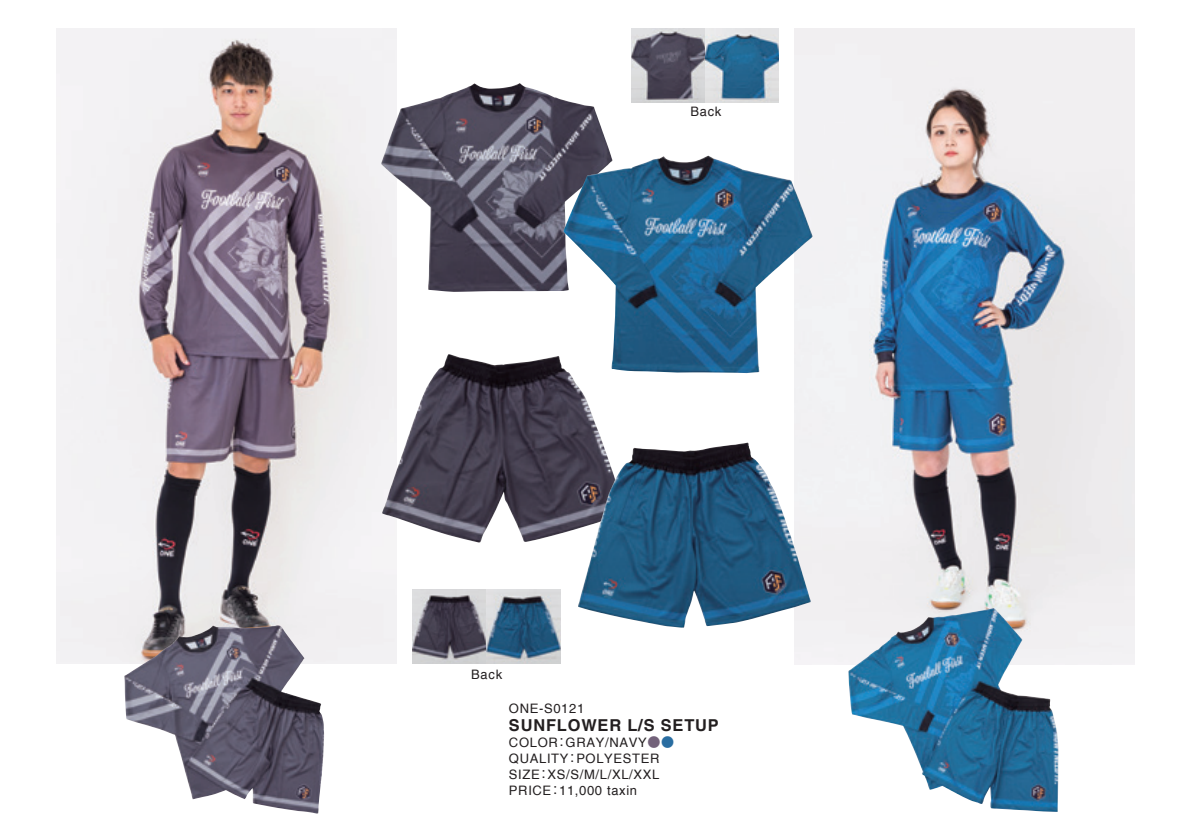
<style>
.page{position:relative;width:1191px;height:840px;background:#fff}
.page>*{position:absolute;margin:0;border:0;box-sizing:border-box;transform-origin:0 0}
.t1{font:700 16.4px "Helvetica";letter-spacing:.05em;color:#231f20}
.t2{font:13px/16px "Helvetica";letter-spacing:.05em;color:#231f20}
.t3{font:13px "Koz Go Pr 6 N";color:#231f20}
.s1{font-family:"Koz Go Pr 6 N";color:#73627a}
.s2{font-family:"Koz Go Pr 6 N";color:#296da1}
.s3{font-family:"Koz Go Pr 6 N"}
</style>
<div class="page">
<img style="left:56px;top:28px;width:341px;height:635px">
<img style="left:794px;top:28px;width:340px;height:635px">
<img style="left:381px;top:83px;width:230px;height:209px">
<img style="left:413px;top:589px;width:147px;height:74px">
<img style="left:631px;top:28px;width:148px;height:74px">
<img style="left:563px;top:155px;width:249px;height:218px">
<img style="left:382px;top:354px;width:245px;height:188px">
<img style="left:577px;top:442px;width:234px;height:185px">
<img style="left:124px;top:625px;width:200px;height:188px">
<img style="left:848px;top:607px;width:210px;height:204px">
<p class="t2" style="left:690px;top:103px;width:32px">Back</p>
<p class="t2" style="left:471px;top:666px;width:32px">Back</p>
<p class="t2" style="left:509px;top:699px;width:77px">ONE S- 0121</p>
<p class="t1" style="left:509px;top:714px;width:211px">SUNFLOWER L S/ SETUP</p>
<p class="t2" style="left:565px;top:733px;width:110px">GRAY/NAVY<span class="s1">●</span><span class="s2">●</span></p>
<p class="t2" style="left:509px;top:733px;width:50px">COLOR</p>
<p class="t3" style="left:555px;top:734px;width:14px">：</p>
<p class="t2" style="left:547px;top:749px;width:113px;text-indent:-39px">QUALITY<br>XS S/ M/ L/ /XL/XXL</p>
<p class="t2" style="left:576px;top:749px;width:85px">POLYESTER</p>
<p class="t3" style="left:566px;top:750px;width:14px">：</p>
<p class="t2" style="left:509px;top:765px;width:32px">SIZE</p>
<p class="t3" style="left:537px;top:766px;width:14px">：</p>
<p class="t2" style="left:509px;top:781px;width:44px">PRICE</p>
<p class="t2" style="left:549px;top:781px;width:90px"><span class="s3">：</span>11,000 taxin</p>
</div>
